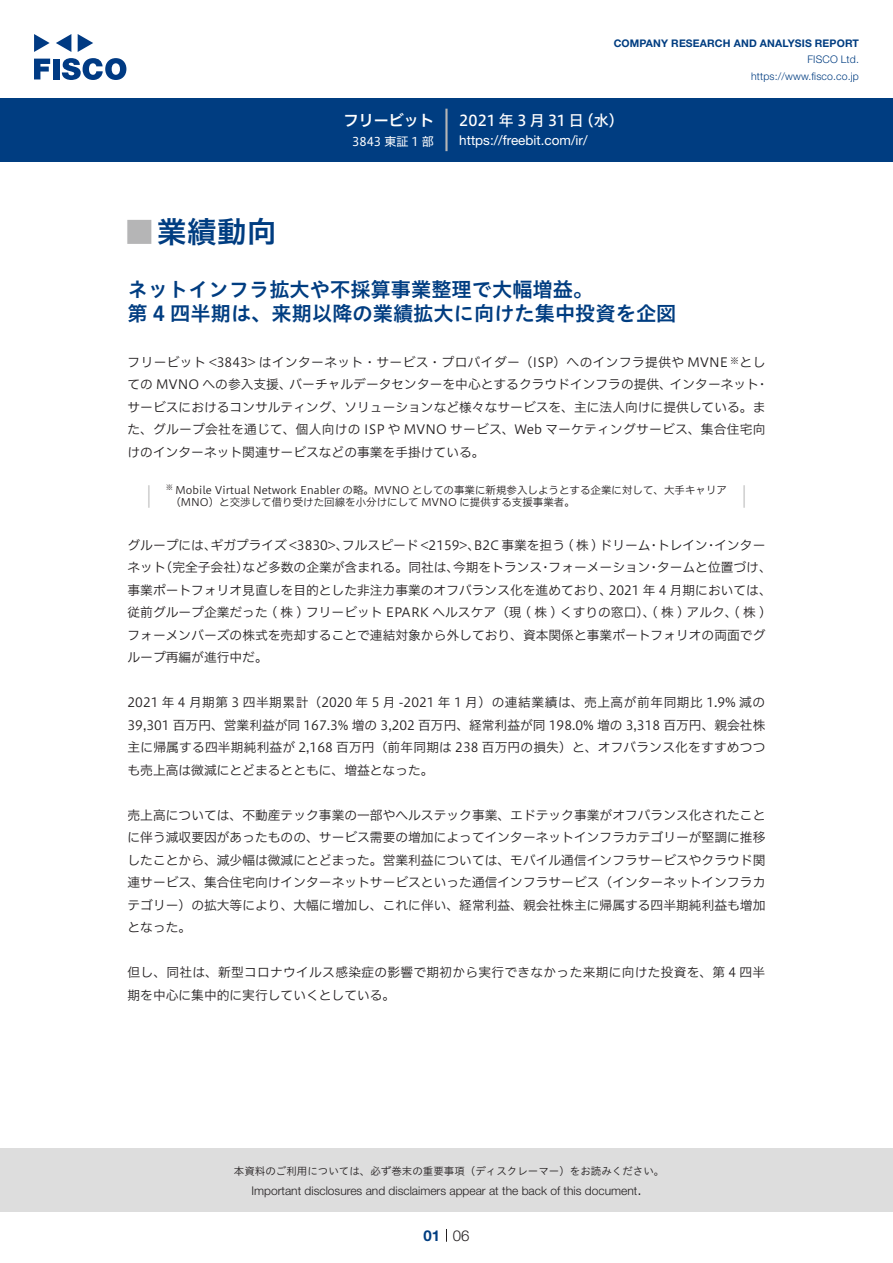
<style>
.page{position:relative;width:893px;height:1263px;background:#fff}
.page>*{position:absolute;margin:0;border:0;box-sizing:border-box;transform-origin:0 0}
.t1{font:30px "Hiragino UD Sans Std N W6";color:#003d81}
.t2{font:700 24px "Koz Go Pro";color:#b5b5b6}
.t3{font:20.25px/24px "Hiragino UD Sans Std W6";color:#003d81}
.t4{font:15px "Hiragino UD Sans F Std N W5";letter-spacing:.175em;color:#fff}
.t5{font:15px "Hiragino UD Sans F Std N W6";color:#fff}
.t6{font:300 15px "Helvetica Neue LT Std";color:#231f20}
.t7{font:700 15px "Helvetica Neue LT Std";color:#003d81}
.t8{font:13.5px "Helvetica Neue LT Std";color:#fff}
.t9{font:12.75px/22.5px "Hiragino UD Sans F Std N W3";color:#231f20}
.t10{font:12.75px/22.5px "Hiragino UD Sans F Std N W3";letter-spacing:.02em;color:#231f20}
.t11{font:12.75px "Hiragino UD Sans F Std N W3";letter-spacing:.025em;color:#231f20}
.t12{font:300 12px "Helvetica Neue LT Std";color:#231f20}
.t13{font:12px "Hiragino UD Sans F Std N W4";color:#fff}
.t14{font:10.5px "Hiragino UD Sans F Std N W3";color:#231f20}
.t15{font:10.5px "Hiragino UD Sans Std W3";color:#231f20}
.t16{font:700 10.5px "Helvetica Neue LT Std";letter-spacing:.015em;color:#003d81}
.t17{font:300 10.5px/16.5px "Helvetica Neue LT Std";letter-spacing:.015em;color:#003d81;text-align:right}
.t18{font:8.85px "Hiragino UD Sans F Std N W3";color:#231f20}
.t19{font:7.35px "Hiragino UD Sans F Std N W3";color:#231f20}
</style>
<div class="page">
<div style="left:0;top:1148px;width:893px;height:64px;background:#ddd"></div>
<svg style="left:34px;top:59px;width:16px;height:20px"></svg>
<div style="left:53px;top:59px;width:6px;height:20px;background:#003a83"></div>
<svg style="left:62px;top:58px;width:64px;height:22px"></svg>
<svg style="left:34px;top:34px;width:16px;height:18px"></svg>
<svg style="left:78px;top:34px;width:15px;height:18px"></svg>
<svg style="left:56px;top:34px;width:15px;height:18px"></svg>
<div style="left:0;top:98px;width:893px;height:64px;background:#003d81"></div>
<hr style="left:445px;top:109px;width:3px;height:42px;background:#b5b5b6">
<svg style="left:446px;top:1229px;width:1px;height:13px"></svg>
<hr style="left:148px;top:485px;width:2px;height:23px;background:#d3d3d3">
<hr style="left:743px;top:485px;width:2px;height:23px;background:#d3d3d3">
<p class="t5" style="left:344px;top:109px;width:92px">フリービット</p>
<p class="t13" style="left:352px;top:132px;width:83px">3843 東証 1 部</p>
<p class="t16" style="left:614px;top:37px;width:247px">COMPANY RESEARCH AND ANALYSIS REPORT</p>
<p class="t17" style="left:751px;top:51px;width:109px">FISCO Ltd. https://www.fisco.co j p.</p>
<p class="t4" style="left:459px;top:109px;width:126px">2021年3月31日</p>
<p class="t4" style="left:579px;top:109px;width:46px">（水(</p>
<p class="t8" style="left:459px;top:132px;width:130px">https://freebit.com /i r/</p>
<h1 class="t1" style="left:157px;top:209px;width:121px">業績動向</h1>
<h2 class="t2" style="left:128px;top:217px;width:25px">█</h2>
<h3 class="t3" style="left:128px;top:276px;width:550px">ネットインフラ拡大や不採算事業整理で大幅増益。<br>第 4 四半期は、来期以降の業績拡大に向けた集中投資を企図</h3>
<p class="t11" style="left:128px;top:352px;width:602px">フリービット &lt;3843&gt; はインターネット・サービス・プロバイダー（ISP）へのインフラ提供や MVNE</p>
<p class="t9" style="left:740px;top:350px;width:27px">とし</p>
<p class="t18" style="left:730px;top:354px;width:10px">※</p>
<p class="t9" style="left:289px;top:373px;width:384px">バーチャルデータセンターを中心とするクラウドインフラの提供、</p>
<p class="t9" style="left:128px;top:373px;width:639px">ての MVNO への参入支援、<br>サービスにおけるコンサルティング、ソリューションなど様々なサービスを、主に法人向けに提供している。また、グループ会社を通じて、個人向けの ISP や MVNO サービス、Web マーケティングサービス、集合住宅向けのインターネット関連サービスなどの事業を手掛けている。</p>
<p class="t14" style="left:176px;top:483px;width:553px">Mobile Virtual Network Enabler の略。MVNO としての事業に新規参入しようとする企業に対して、大手キャリア</p>
<p class="t9" style="left:670px;top:373px;width:91px">インターネット</p>
<p class="t9" style="left:756px;top:373px;width:14px">・</p>
<p class="t19" style="left:166px;top:482px;width:9px">※</p>
<p class="t14" style="left:170px;top:495px;width:406px">（MNO）と交渉して借り受けた回線を小分けにして MVNO に提供する支援事業者。</p>
<p class="t9" style="left:128px;top:533px;width:91px">グループには、</p>
<p class="t9" style="left:210px;top:533px;width:140px">ギガプライズ &lt;3830&gt;、</p>
<p class="t9" style="left:342px;top:533px;width:140px">フルスピード &lt;2159&gt;、</p>
<p class="t9" style="left:474px;top:533px;width:178px">B2C 事業を担う ( 株 ) ドリーム</p>
<p class="t9" style="left:714px;top:533px;width:52px">インター</p>
<p class="t9" style="left:657px;top:533px;width:52px">トレイン</p>
<p class="t9" style="left:647px;top:533px;width:14px">・</p>
<p class="t9" style="left:705px;top:533px;width:14px">・</p>
<p class="t9" style="left:657px;top:555px;width:116px">タームと位置づけ、</p>
<p class="t9" style="left:243px;top:555px;width:218px">など多数の企業が含まれる。同社は、</p>
<p class="t9" style="left:160px;top:555px;width:91px">（完全子会社）</p>
<p class="t9" style="left:453px;top:555px;width:91px">今期をトランス</p>
<p class="t9" style="left:128px;top:555px;width:40px">ネット</p>
<p class="t9" style="left:549px;top:555px;width:103px">フォーメーション</p>
<p class="t9" style="left:539px;top:555px;width:14px">・</p>
<p class="t9" style="left:647px;top:555px;width:14px">・</p>
<p class="t9" style="left:128px;top:578px;width:639px">事業ポートフォリオ見直しを目的とした非注力事業のオフバランス化を進めており、<br>従前グループ企業だった ( 株 ) フリービット EPARK ヘルスケア（現 ( 株 ) くすりの窓口）、( 株 ) アルク、( 株 (フォーメンバーズの株式を売却することで連結対象から外しており、資本関係と事業ポートフォリオの両面でグループ再編が進行中だ。</p>
<p class="t9" style="left:128px;top:690px;width:639px;text-align:justify">2021 年 4 月期第 3 四半期累計（2020 年 5 月 -2021 年 1 月）の連結業績は、売上高が前年同期比 1.9% 減の39,301 百万円、営業利益が同 167.3% 増の 3,202 百万円、経常利益が同 198.0% 増の 3,318 百万円、親会社株主に帰属する四半期純利益が 2,168 百万円（前年同期は 238 百万円の損失）と、オフバランス化をすすめつつも売上高は微減にとどまるとともに、増益となった。</p>
<p class="t9" style="left:128px;top:803px;width:639px;text-align:justify">売上高については、不動産テック事業の一部やヘルステック事業、エドテック事業がオフバランス化されたことに伴う減収要因があったものの、サービス需要の増加によってインターネットインフラカテゴリーが堅調に推移したことから、減少幅は微減にとどまった。営業利益については、モバイル通信インフラサービスやクラウド関連サービス、集合住宅向けインターネットサービスといった通信インフラサービス（インターネットインフラカテゴリー）の拡大等により、大幅に増加し、これに伴い、経常利益、親会社株主に帰属する四半期純利益も増加となった。</p>
<p class="t10" style="left:128px;top:960px;width:639px">但し、同社は、新型コロナウイルス感染症の影響で期初から実行できなかった来期に向けた投資を、第 4 四半期を中心に集中的に実行していくとしている。</p>
<p class="t9" style="left:609px;top:578px;width:165px">2021 年 4 月期においては、</p>
<p class="t15" style="left:234px;top:1163px;width:432px">本資料のご利用については、必ず巻末の重要事項（ディスクレーマー）をお読みください。</p>
<p class="t6" style="left:637px;top:1180px;width:6px">.</p>
<p class="t12" style="left:251px;top:1183px;width:387px">Important disclosures and disclaimers appear at the back of this document</p>
<p class="t7" style="left:423px;top:1226px;width:18px">01</p>
<p class="t6" style="left:453px;top:1226px;width:18px">06</p>
</div>
